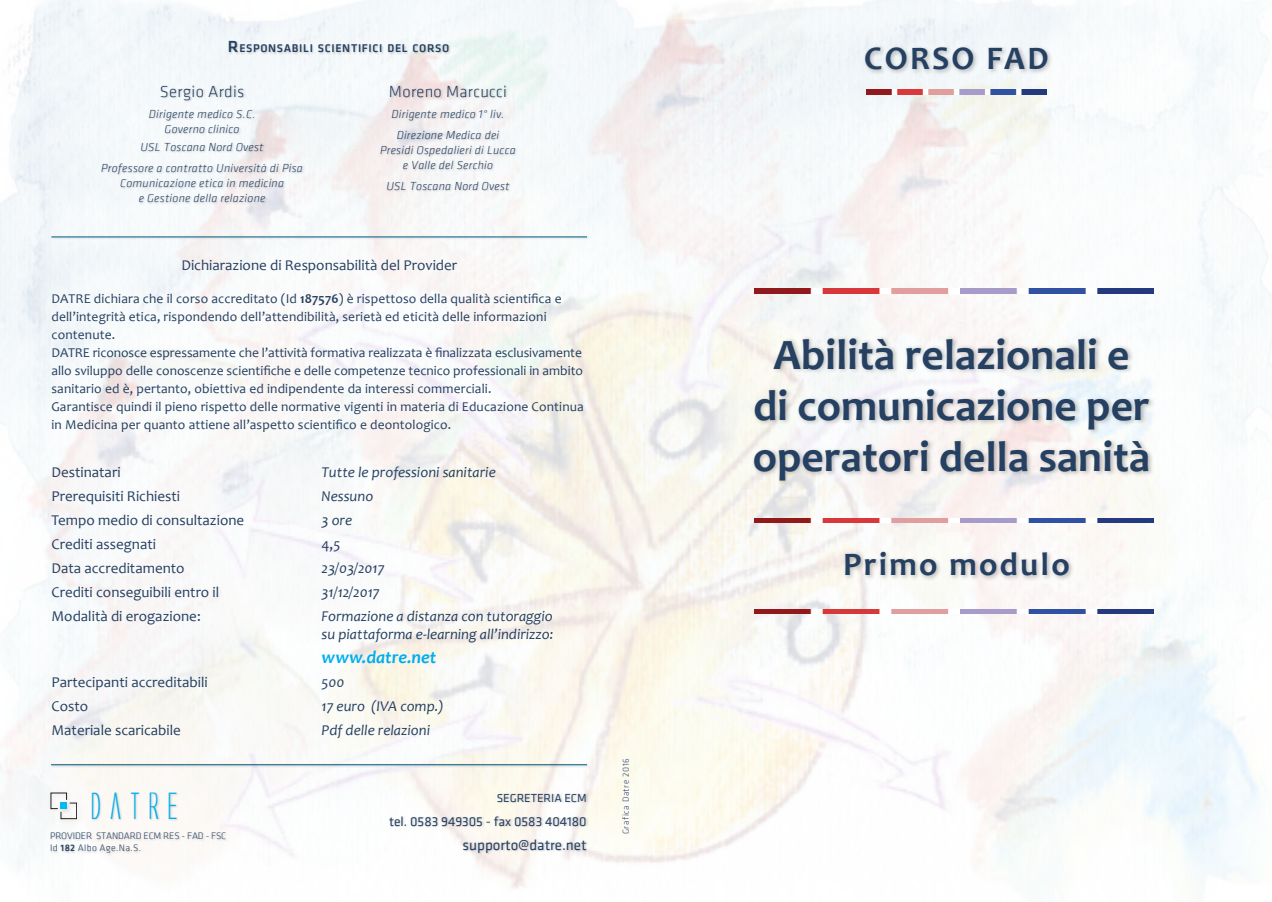
<style>
.page{position:relative;width:1272px;height:902px;background:#fff}
.page>*{position:absolute;margin:0;border:0;box-sizing:border-box;transform-origin:0 0}
.t1{font:700 43.5px/51px "Candara";color:#254061;text-align:center}
.t2{font:35.1px "Alien League";letter-spacing:.08em;color:#00aeef}
.t3{font:700 33px "Candara";letter-spacing:.07em;color:#254061}
.t4{font:italic 700 18px "Candara";color:#00aeef}
.t5{font:300 16.5px "Klavika";letter-spacing:.02em;color:#254061}
.t6{font:15px "Candara";color:#254061}
.t7{font:italic 15px/18px "Candara";color:#254061}
.t8{font:15px "Klavika";color:#254061}
.t9{font:13.5px/18px "Candara";letter-spacing:.01em;color:#254061}
.t10{font:13.5px "Klavika";color:#254061}
.t11{font:italic 300 12px/15px "Klavika";letter-spacing:.02em;color:#254061;text-align:center}
.t12{font:12px "Klavika";color:#254061}
.t13{font:500 11.55px "Klavika";letter-spacing:.055em;color:#254061}
.t14{font:300 9.75px/12px "Klavika";letter-spacing:-.01em;color:#254061}
.t15{font:300 9px "Klavika";letter-spacing:.06em;color:#273d76}
.s1{font-size:16.5px}
.s2{font-weight:700}
.s3{font-style:italic}
.s4{font-weight:500}
</style>
<div class="page">
<img style="left:0;top:0;width:1271px;height:889px">
<div style="left:101px;top:84px;width:204px;height:121px;background:#231f20;opacity:.2"></div>
<div style="left:379px;top:85px;width:139px;height:107px;background:#231f20;opacity:.2"></div>
<div style="left:228px;top:40px;width:223px;height:15px;background:#231f20;opacity:.2"></div>
<div style="left:50px;top:763px;width:539px;height:5px;background:#231f20;opacity:.3"></div>
<hr style="left:51px;top:764px;width:536px;height:1px;background:#005b7f">
<div style="left:50px;top:235px;width:540px;height:5px;background:#231f20;opacity:.2"></div>
<hr style="left:51px;top:236px;width:536px;height:1px;background:#005b7f">
<div style="left:751px;top:335px;width:403px;height:151px;background:#231f20;opacity:.3"></div>
<div style="left:862px;top:45px;width:190px;height:30px;background:#231f20;opacity:.3"></div>
<div style="left:842px;top:549px;width:232px;height:32px;background:#231f20;opacity:.3"></div>
<div style="left:388px;top:792px;width:200px;height:63px;background:#231f20;opacity:.2"></div>
<div style="left:91px;top:791px;width:88px;height:30px;background:#231f20;opacity:.2"></div>
<div style="left:50px;top:831px;width:178px;height:24px;background:#231f20;opacity:.2"></div>
<div style="left:48px;top:789px;width:35px;height:36px;background:#231f20;opacity:.2"></div>
<svg style="left:51px;top:792px;width:26px;height:26px"></svg>
<img style="left:754px;top:518px;width:399px;height:4px">
<img style="left:754px;top:289px;width:399px;height:4px">
<img style="left:866px;top:90px;width:180px;height:4px">
<img style="left:754px;top:609px;width:399px;height:4px">
<p class="t13" style="left:228px;top:40px;width:223px"><span class="s1">R</span>ESPONSABILI SCIENTIFICI DEL CORSO</p>
<p class="t5" style="left:160px;top:82px;width:86px">Sergio Ardis</p>
<p class="t11" style="left:149px;top:107px;width:108px">Dirigente medico S.C.<br>Governo clinico</p>
<p class="t11" style="left:101px;top:137px;width:203px;line-height:21px">USL Toscana Nord Ovest<br>Professore a contratto Università di Pisa</p>
<p class="t11" style="left:120px;top:176px;width:165px">Comunicazione etica in medicina e Gestione della relazione</p>
<p class="t5" style="left:389px;top:82px;width:119px">Moreno Marcucci</p>
<p class="t11" style="left:391px;top:104px;width:114px;line-height:21px">Dirigente medico 1° liv.<br>Direzione Medica dei</p>
<p class="t11" style="left:380px;top:143px;width:137px">Presidi Ospedalieri di Lucca e Valle del Serchio</p>
<p class="t11" style="left:386px;top:179px;width:125px">USL Toscana Nord Ovest</p>
<p class="t6" style="left:181px;top:256px;width:277px">Dichiarazione di Responsabilità del Provider</p>
<p class="t9" style="left:51px;top:289px;width:534px">DATRE dichiara che il corso accreditato (Id <span class="s2">187576</span>) è rispettoso della qualità scientifica e dell’integrità etica, rispondendo dell’attendibilità, serietà ed eticità delle informazioni contenute.<br>DATRE riconosce espressamente che l’attività formativa realizzata è finalizzata esclusivamente allo sviluppo delle conoscenze scientifiche e delle competenze tecnico professionali in ambito sanitario ed è, pertanto, obiettiva ed indipendente da interessi commerciali.<br>Garantisce quindi il pieno rispetto delle normative vigenti in materia di Educazione Continua in Medicina per quanto attiene all’aspetto scientifico e deontologico.</p>
<p class="t6" style="left:51px;top:463px;width:71px">Destinatari</p>
<p class="t7" style="left:321px;top:463px;width:176px">Tutte le professioni sanitarie</p>
<p class="t6" style="left:51px;top:487px;width:130px">Prerequisiti Richiesti</p>
<p class="t7" style="left:321px;top:487px;width:53px">Nessuno</p>
<p class="t6" style="left:51px;top:511px;width:194px">Tempo medio di consultazione</p>
<p class="t7" style="left:321px;top:511px;width:32px">3 ore</p>
<p class="t6" style="left:51px;top:535px;width:106px">Crediti assegnati</p>
<p class="t6" style="left:321px;top:535px;width:20px">4,<span class="s3">5</span></p>
<p class="t6" style="left:51px;top:559px;width:135px">Data accreditamento</p>
<p class="t7" style="left:321px;top:559px;width:64px">23/03/2017</p>
<p class="t6" style="left:51px;top:583px;width:169px">Crediti conseguibili entro il</p>
<p class="t7" style="left:321px;top:583px;width:60px">31/12/2017</p>
<p class="t6" style="left:51px;top:607px;width:151px">Modalità di erogazione:</p>
<p class="t7" style="left:321px;top:607px;width:233px">Formazione a distanza con tutoraggio su piattaforma e-learning all’indirizzo:</p>
<h3 class="t4" style="left:321px;top:646px;width:116px">www.datre.net</h3>
<p class="t6" style="left:51px;top:673px;width:158px">Partecipanti accreditabili</p>
<p class="t7" style="left:321px;top:673px;width:24px">500</p>
<p class="t6" style="left:51px;top:697px;width:38px">Costo</p>
<p class="t7" style="left:321px;top:697px;width:124px">17 euro (IVA comp.)</p>
<p class="t6" style="left:51px;top:721px;width:131px">Materiale scaricabile</p>
<p class="t7" style="left:321px;top:721px;width:110px">Pdf delle relazioni</p>
<h2 class="t2" style="left:89px;top:789px;width:94px">DATRE</h2>
<p class="t14" style="left:50px;top:829px;width:177px">PROVIDER STANDARD ECM RES - FAD - FSC<br>Id <span class="s4">182</span> Albo Age.Na.S.</p>
<p class="t12" style="left:497px;top:789px;width:91px">SEGRETERIA ECM</p>
<p class="t10" style="left:389px;top:812px;width:199px">tel. 0583 949305 - fax 0583 404180</p>
<p class="t8" style="left:462px;top:834px;width:125px">supporto@datre.net</p>
<p class="t15" style="left:620px;top:834px;width:77px;rotate:-90deg">Grafica Datre 2016</p>
<h3 class="t3" style="left:864px;top:38px;width:186px">CORSO FAD</h3>
<h1 class="t1" style="left:753px;top:328px;width:399px">Abilità relazionali e di comunicazione per operatori della sanità</h1>
<h3 class="t3" style="left:843px;top:543px;width:228px">Primo modulo</h3>
</div>
